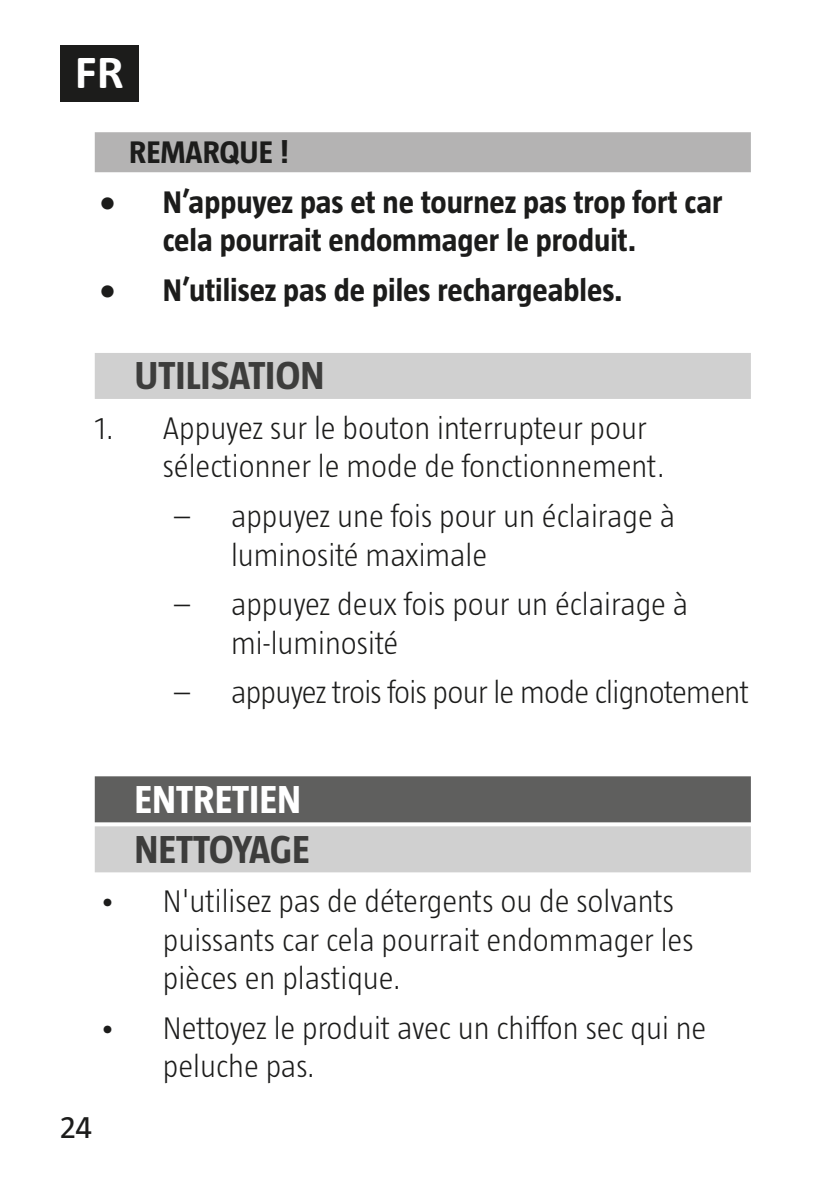
<style>
.page{position:relative;width:840px;height:1191px;background:#fff}
.page>*{position:absolute;margin:0;border:0;box-sizing:border-box;transform-origin:0 0}
.t1{font:700 48px "Calibri";color:#fff}
.t2{font:700 40px "Taz";color:#3d3d3c}
.t3{font:700 40px "Taz";color:#fff}
.t4{font:300 32px/38.4px "Taz";color:#1c1c1b}
.t5{font:700 32px/38.4px "Taz";color:#1c1c1b}
.t6{font:300 32px "Taz";letter-spacing:-.02em;color:#1c1c1b}
.t7{font:32px "Taz";color:#1c1c1b}
</style>
<div class="page">
<div style="left:60px;top:45px;width:78px;height:57px;background:#1c1c1b"></div>
<div style="left:95px;top:132px;width:655px;height:40px;background:#b4b3b3"></div>
<div style="left:95px;top:353px;width:655px;height:46px;background:#d0d0d0"></div>
<div style="left:95px;top:776px;width:655px;height:46px;background:#5f5f5e"></div>
<div style="left:95px;top:826px;width:655px;height:46px;background:#d0d0d0"></div>
<h1 class="t1" style="left:75px;top:38px;width:51px">FR</h1>
<p class="t5" style="left:129px;top:132px;width:161px">REMARQUE !</p>
<p class="t5" style="left:163px;top:182px;width:560px;text-indent:-64px">• N’appuyez pas et ne tournez pas trop fort car cela pourrait endommager le produit.</p>
<p class="t5" style="left:99px;top:270px;width:525px">• N’utilisez pas de piles rechargeables.</p>
<p class="t2" style="left:134px;top:353px;width:191px">UTILISATION</p>
<p class="t4" style="left:163px;top:408px;width:503px;text-indent:-68px">1. Appuyez sur le bouton interrupteur pour sélectionner le mode de fonctionnement.</p>
<p class="t4" style="left:231px;top:497px;width:445px;text-indent:-57px">– appuyez une fois pour un éclairage à luminosité maximale</p>
<p class="t4" style="left:231px;top:585px;width:458px;text-indent:-57px">– appuyez deux fois pour un éclairage à mi-luminosité</p>
<p class="t6" style="left:174px;top:674px;width:576px">– appuyez trois fois pour le mode clignotement</p>
<p class="t3" style="left:134px;top:776px;width:168px">ENTRETIEN</p>
<p class="t2" style="left:134px;top:826px;width:176px">NETTOYAGE</p>
<p class="t4" style="left:163px;top:882px;width:532px;text-indent:-64px">• N'utilisez pas de détergents ou de solvants puissants car cela pourrait endommager les pièces en plastique.</p>
<p class="t4" style="left:163px;top:1008px;width:544px;text-indent:-64px">• Nettoyez le produit avec un chiffon sec qui ne peluche pas.</p>
<p class="t7" style="left:60px;top:1109px;width:33px">24</p>
</div>
